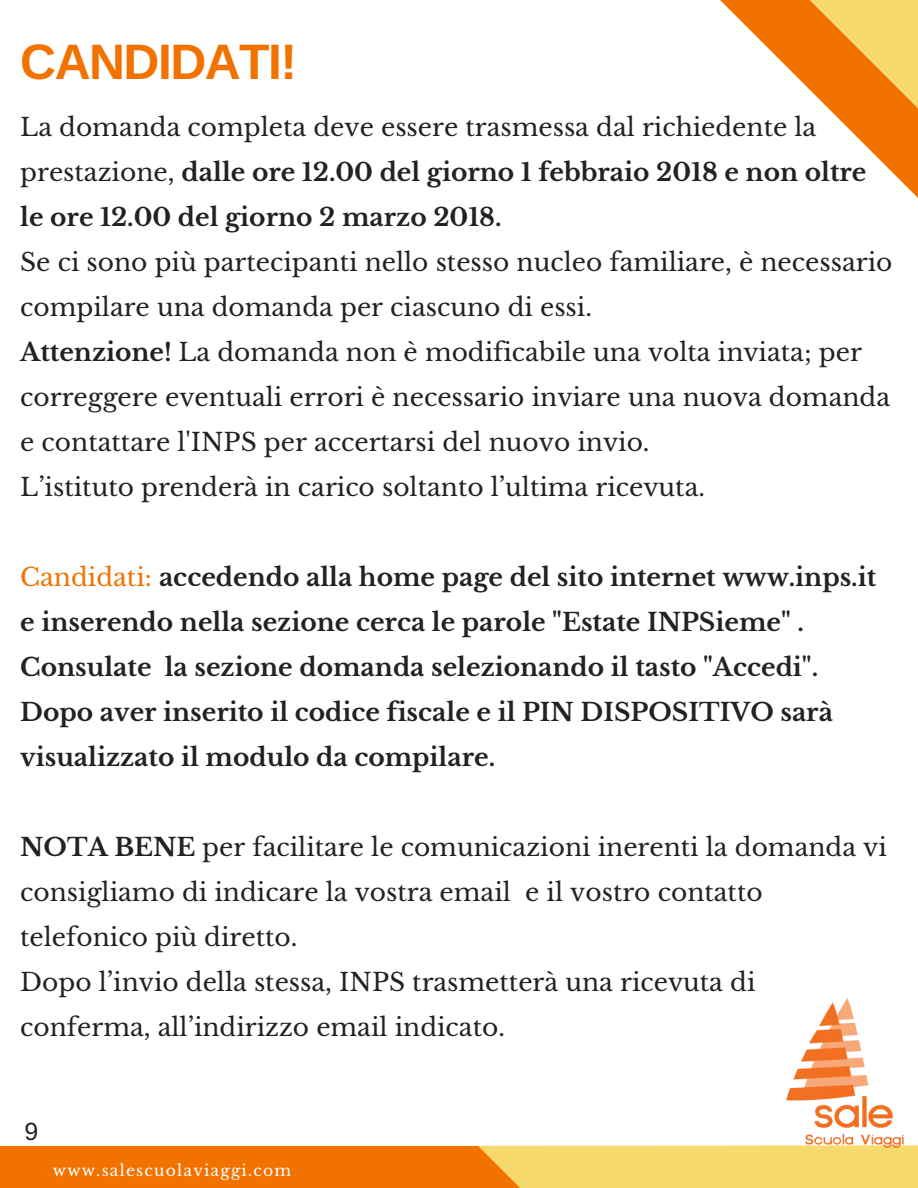
<style>
.page{position:relative;width:918px;height:1188px;background:#fff}
.page>*{position:absolute;margin:0;border:0;box-sizing:border-box;transform-origin:0 0}
.t1{font:700 49.8px "Arimo";letter-spacing:-.03em;color:#f27200}
.t2{font:24.9px/45px "Libre Baskerville";color:#222}
.t3{font:700 24.9px/45px "Libre Baskerville";color:#222}
.t4{font:24.9px "Arimo";color:#222}
.t5{font:15.6px "Libre Baskerville";letter-spacing:.08em;color:#fff}
.s1{font-weight:400}
.s2{font-weight:700}
.s3{font-weight:400;color:#f27200}
</style>
<div class="page">
<div style="left:0;top:1146px;width:728px;height:42px;background:#f27200"></div>
<div style="left:478px;top:1145px;width:440px;height:43px;background:#f8da6c"></div>
<svg style="left:720px;top:0;width:198px;height:182px"></svg>
<img style="left:778px;top:998px;width:139px;height:151px">
<h1 class="t1" style="left:20px;top:34px;width:278px">CANDIDATI!</h1>
<p class="t3" style="left:20px;top:105px;width:848px"><span class="s1">La domanda completa deve essere trasmessa dal richiedente la prestazione,</span> dalle ore 12.00 del giorno 1 febbraio 2018 e non oltre le ore 12.00 del giorno 2 marzo 2018.</p>
<p class="t2" style="left:20px;top:240px;width:874px">Se ci sono più partecipanti nello stesso nucleo familiare, è necessario compilare una domanda per ciascuno di essi.<br><span class="s2">Attenzione!</span> La domanda non è modificabile una volta inviata; per correggere eventuali errori è necessario inviare una nuova domanda e contattare l'INPS per accertarsi del nuovo invio.<br>L’istituto prenderà in carico soltanto l’ultima ricevuta.</p>
<p class="t3" style="left:20px;top:555px;width:858px"><span class="s3">Candidati:</span> accedendo alla home page del sito internet www.inps.it e inserendo nella sezione cerca le parole "Estate INPSieme" .<br>Consulate la sezione domanda selezionando il tasto "Accedi".<br>Dopo aver inserito il codice fiscale e il PIN DISPOSITIVO sarà visualizzato il modulo da compilare.</p>
<p class="t2" style="left:20px;top:825px;width:868px"><span class="s2">NOTA BENE</span> per facilitare le comunicazioni inerenti la domanda vi consigliamo di indicare la vostra email e il vostro contatto telefonico più diretto.<br>Dopo l’invio della stessa, INPS trasmetterà una ricevuta di conferma, all’indirizzo email indicato.</p>
<p class="t4" style="left:25px;top:1117px;width:15px">9</p>
<p class="t5" style="left:53px;top:1160px;width:240px">www.salescuolaviaggi.com</p>
</div>
